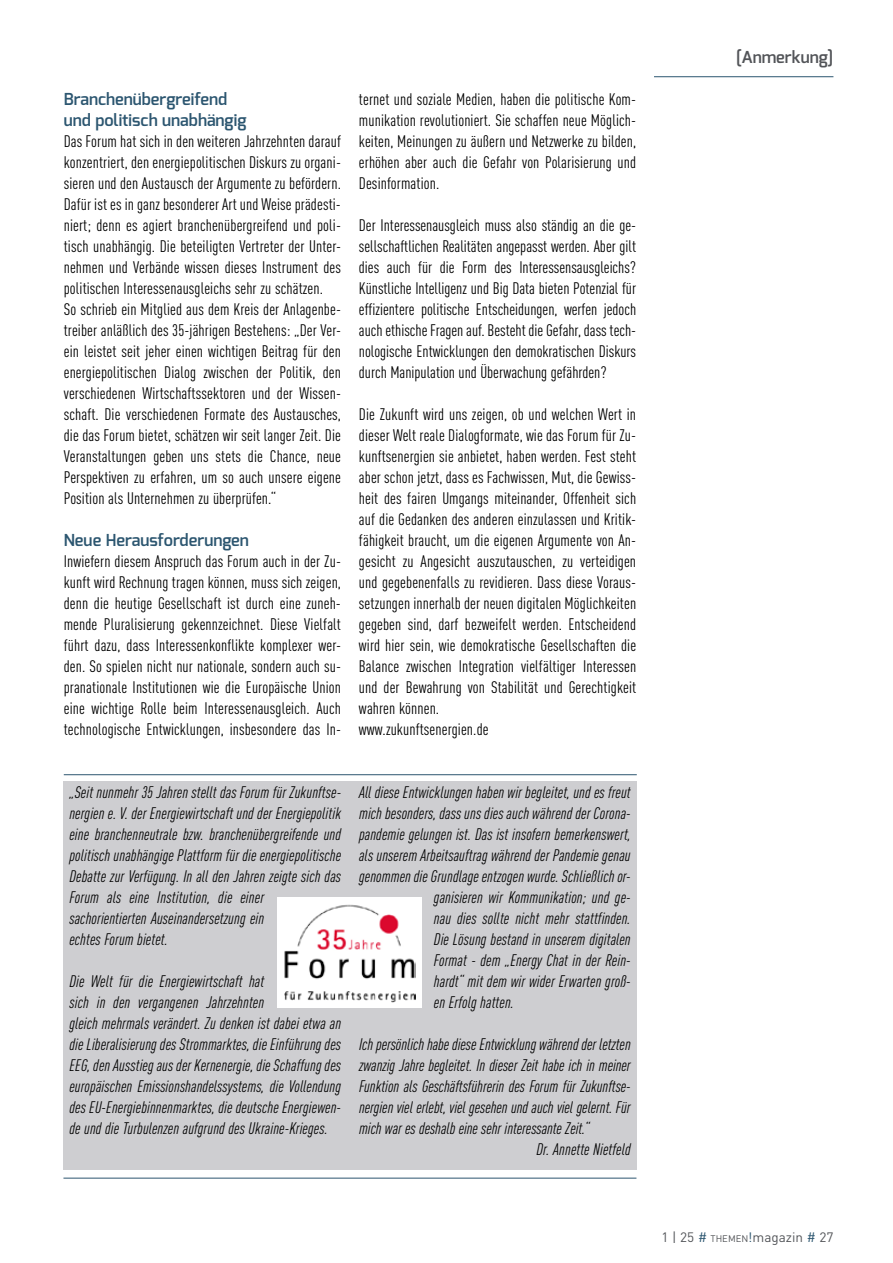
<style>
.page{position:relative;width:893px;height:1263px;background:#fff}
.page>*{position:absolute;margin:0;border:0;box-sizing:border-box;transform-origin:0 0}
.t1{font:condensed 16.5px/21px "DIN Pro";letter-spacing:.01em;color:#000;text-align:justify}
.t2{font:italic condensed 16.5px/21px "DIN Pro";letter-spacing:.01em;color:#000}
.t3{font:600 16.5px/21px "Exo";color:#2c5670}
.t4{font:600 16.5px "Exo";color:#525458}
.t5{font:13.5px "DIN Pro";color:#525458}
.s1{color:#2c5670}
.s2{font-size:9.45px}
</style>
<div class="page">
<hr style="left:654px;top:76px;width:179px;height:1px;background:#2c5670">
<div style="left:64px;top:781px;width:573px;height:389px;background:#ceced1"></div>
<div style="left:277px;top:898px;width:144px;height:110px;background:#fff"></div>
<img style="left:284px;top:904px;width:132px;height:98px">
<hr style="left:64px;top:774px;width:573px;height:1px;background:#2c5670">
<hr style="left:63px;top:1178px;width:573px;height:1px;background:#2c5670">
<p class="t3" style="left:64px;top:88px;width:184px">Branchenübergreifend und politisch unabhängig</p>
<p class="t1" style="left:64px;top:129px;width:279px;text-align:left">Das Forum hat sich in den weiteren Jahrzehnten darauf konzentriert, den energiepolitischen Diskurs zu organi&shy;sieren und den Austausch der Argumente zu befördern.<br>Dafür ist es in ganz besonderer Art und Weise prädesti&shy;niert; denn es agiert branchenübergreifend und poli&shy;tisch unabhängig. Die beteiligten Vertreter der Unter&shy;nehmen und Verbände wissen dieses Instrument des politischen Interessenausgleichs sehr zu schätzen.<br>So schrieb ein Mitglied aus dem Kreis der Anlagenbe&shy;treiber anläßlich des 35-jährigen Bestehens: „Der Ver&shy;ein leistet seit jeher einen wichtigen Beitrag für den energiepolitischen Dialog zwischen der Politik, den verschiedenen Wirtschaftssektoren und der Wissen&shy;schaft. Die verschiedenen Formate des Austausches, die das Forum bietet, schätzen wir seit langer Zeit. Die Veranstaltungen geben uns stets die Chance, neue Perspektiven zu erfahren, um so auch unsere eigene Position als Unternehmen zu überprüfen.“</p>
<p class="t3" style="left:64px;top:530px;width:187px">Neue Herausforderungen</p>
<p class="t1" style="left:64px;top:550px;width:279px">Inwiefern diesem Anspruch das Forum auch in der Zu&shy;kunft wird Rechnung tragen können, muss sich zeigen, denn die heutige Gesellschaft ist durch eine zuneh&shy;mende Pluralisierung gekennzeichnet. Diese Vielfalt führt dazu, dass Interessenkonflikte komplexer wer&shy;den. So spielen nicht nur nationale, sondern auch su&shy;pranationale Institutionen wie die Europäische Union eine wichtige Rolle beim Interessenausgleich. Auch technologische Entwicklungen, insbesondere das In-</p>
<p class="t1" style="left:359px;top:88px;width:279px">ternet und soziale Medien, haben die politische Kom&shy;munikation revolutioniert. Sie schaffen neue Möglich&shy;keiten, Meinungen zu äußern und Netzwerke zu bilden, erhöhen aber auch die Gefahr von Polarisierung und Desinformation.</p>
<p class="t1" style="left:359px;top:214px;width:279px">Der Interessenausgleich muss also ständig an die ge&shy;sellschaftlichen Realitäten angepasst werden. Aber gilt dies auch für die Form des Interessensausgleichs?<br>Künstliche Intelligenz und Big Data bieten Potenzial für effizientere politische Entscheidungen, werfen jedoch auch ethische Fragen auf. Besteht die Gefahr, dass tech&shy;nologische Entwicklungen den demokratischen Diskurs durch Manipulation und Überwachung gefährden?</p>
<p class="t1" style="left:359px;top:403px;width:279px;text-align:left">Die Zukunft wird uns zeigen, ob und welchen Wert in dieser Welt reale Dialogformate, wie das Forum für Zu&shy;kunftsenergien sie anbietet, haben werden. Fest steht aber schon jetzt, dass es Fachwissen, Mut, die Gewiss&shy;heit des fairen Umgangs miteinander, Offenheit sich auf die Gedanken des anderen einzulassen und Kritik&shy;fähigkeit braucht, um die eigenen Argumente von An&shy;gesicht zu Angesicht auszutauschen, zu verteidigen und gegebenenfalls zu revidieren. Dass diese Voraus&shy;setzungen innerhalb der neuen digitalen Möglichkeiten gegeben sind, darf bezweifelt werden. Entscheidend wird hier sein, wie demokratische Gesellschaften die Balance zwischen Integration vielfältiger Interessen und der Bewahrung von Stabilität und Gerechtigkeit wahren können.<br>www.zukunftsenergien.de</p>
<p class="t2" style="left:69px;top:781px;width:273px">„Seit nunmehr 35 Jahren stellt das Forum für Zukunftse&shy;nergien e. V. der Energiewirtschaft und der Energiepolitik eine branchenneutrale bzw. branchenübergreifende und politisch unabhängige Plattform für die energiepolitische Debatte zur Verfügung. In all den Jahren zeigte sich das Forum als eine Institution, die einer sachorientierten Auseinandersetzung ein<br>echtes Forum bietet.</p>
<p class="t2" style="left:69px;top:970px;width:273px">Die Welt für die Energiewirtschaft hat<br>sich in den vergangenen Jahrzehnten<br>gleich mehrmals verändert. Zu denken ist dabei etwa an die Liberalisierung des Strommarktes, die Einführung des EEG, den Ausstieg aus der Kernenergie, die Schaffung des europäischen Emissionshandelssystems, die Vollendung des EU-Energiebinnenmarktes, die deutsche Energiewen&shy;de und die Turbulenzen aufgrund des Ukraine-Krieges.</p>
<p class="t2" style="left:359px;top:781px;width:273px">All diese Entwicklungen haben wir begleitet, und es freut</p>
<p class="t2" style="left:359px;top:802px;width:273px">mich besonders, dass uns dies auch während der Corona-</p>
<p class="t2" style="left:359px;top:823px;width:273px">pandemie gelungen ist. Das ist insofern bemerkenswert,</p>
<p class="t2" style="left:359px;top:844px;width:273px">als unserem Arbeitsauftrag während der Pandemie genau</p>
<p class="t2" style="left:359px;top:865px;width:273px">genommen die Grundlage entzogen wurde. Schließlich or-</p>
<p class="t2" style="left:434px;top:886px;width:198px">ganisieren wir Kommunikation; und ge-</p>
<p class="t2" style="left:434px;top:907px;width:198px">nau dies sollte nicht mehr stattfinden.</p>
<p class="t2" style="left:434px;top:928px;width:198px">Die Lösung bestand in unserem digitalen</p>
<p class="t2" style="left:434px;top:949px;width:198px">Format - dem „Energy Chat in der Rein-</p>
<p class="t2" style="left:434px;top:970px;width:198px">hardt“ mit dem wir wider Erwarten groß-</p>
<p class="t2" style="left:434px;top:991px;width:82px">en Erfolg hatten.</p>
<p class="t2" style="left:359px;top:1033px;width:273px">Ich persönlich habe diese Entwicklung während der letzten</p>
<p class="t2" style="left:359px;top:1054px;width:273px">zwanzig Jahre begleitet. In dieser Zeit habe ich in meiner</p>
<p class="t2" style="left:359px;top:1075px;width:273px">Funktion als Geschäftsführerin des Forum für Zukunftse-</p>
<p class="t2" style="left:359px;top:1096px;width:273px">nergien viel erlebt, viel gesehen und auch viel gelernt. Für</p>
<p class="t2" style="left:359px;top:1117px;width:232px">mich war es deshalb eine sehr interessante Zeit.“</p>
<p class="t2" style="left:537px;top:1138px;width:96px">Dr. Annette Nietfeld</p>
<p class="t4" style="left:736px;top:46px;width:99px">[Anmerkung]</p>
<p class="t5" style="left:661px;top:1226px;width:174px">1 | 25 <span class="s1">#</span> <span class="s2">THEMEN</span><span class="s1">!</span>magazin <span class="s1">#</span> 27</p>
</div>
